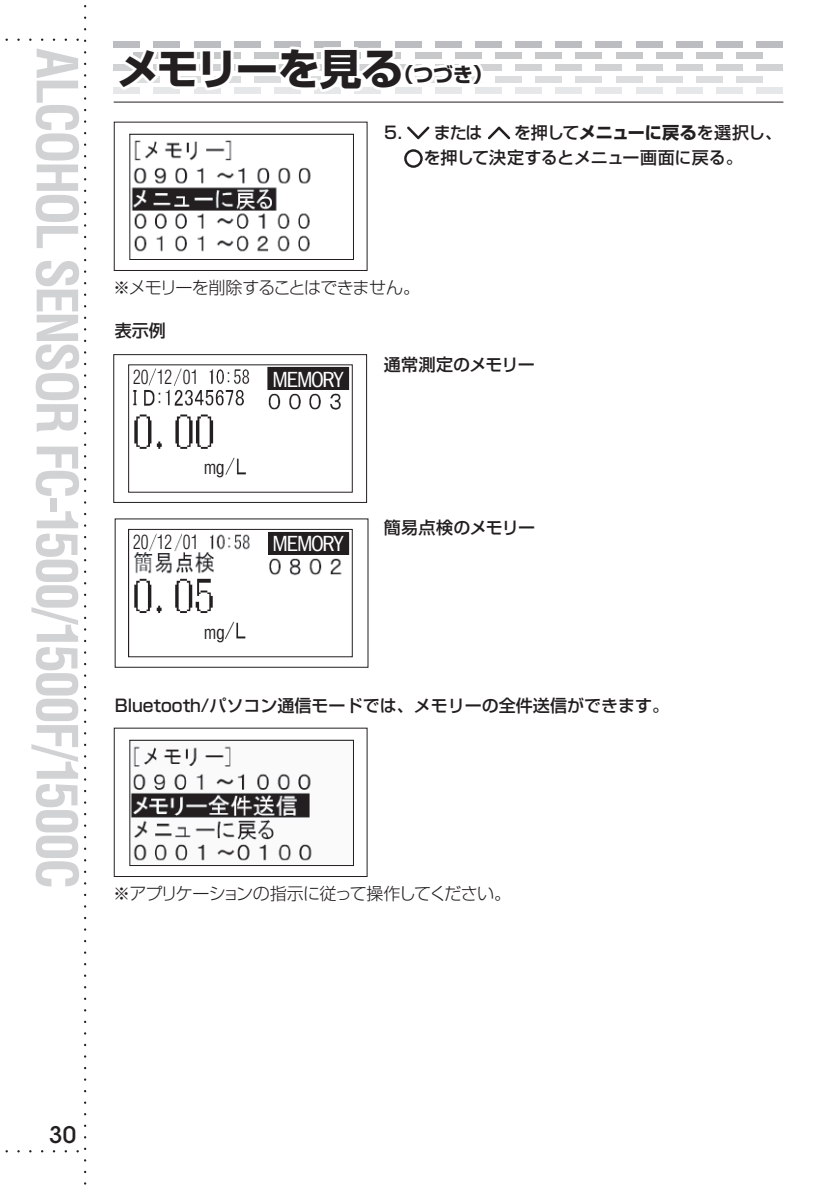
<style>
.page{position:relative;width:840px;height:1191px;background:#fff}
.page>*{position:absolute;margin:0;border:0;box-sizing:border-box;transform-origin:0 0}
.t1{font:700 condensed 55.2px "Helvetica LT Std";letter-spacing:-.05em;color:#d1d2d4}
.t2{font:700 42.6px "Shin Go Pro";letter-spacing:-.04em;color:#231f20}
.t3{font:condensed 22.6px "ITC Franklin Gothic Std";letter-spacing:-.075em;color:#fff}
.t4{font:500 22.6px "ITC Avant Garde Std";color:#231f20}
.t5{font:300 condensed 19.4px "Helvetica LT Std";color:#231f20;scale:.9 1}
.t6{font:condensed 18px "Helvetica LT Std";color:#231f20;scale:.9 1}
.t7{font:500 17px/25.6px "Shin Go Pro";color:#231f20}
.t8{font:300 17px "Shin Go Pro";letter-spacing:-.055em;color:#231f20}
.t9{font:500 17px "Shin Go Pro";letter-spacing:-.02em;color:#231f20}
.s1{font-size:19.8px}
.s2{font-weight:700}
</style>
<div class="page">
<svg style="left:5px;top:5px;width:81px;height:1180px"></svg>
<hr style="left:114px;top:102px;width:669px;height:1px;background:#231f20">
<div style="left:113px;top:41px;width:27px;height:6px;background:#bcbdc0"></div>
<div style="left:153px;top:41px;width:27px;height:6px;background:#bcbdc0"></div>
<div style="left:193px;top:41px;width:27px;height:6px;background:#bcbdc0"></div>
<div style="left:234px;top:41px;width:26px;height:6px;background:#bcbdc0"></div>
<div style="left:274px;top:41px;width:27px;height:6px;background:#bcbdc0"></div>
<div style="left:314px;top:41px;width:27px;height:6px;background:#bcbdc0"></div>
<div style="left:354px;top:41px;width:27px;height:6px;background:#bcbdc0"></div>
<div style="left:394px;top:41px;width:27px;height:6px;background:#bcbdc0"></div>
<div style="left:434px;top:41px;width:27px;height:6px;background:#bcbdc0"></div>
<div style="left:474px;top:41px;width:27px;height:6px;background:#bcbdc0"></div>
<div style="left:515px;top:41px;width:26px;height:6px;background:#bcbdc0"></div>
<div style="left:555px;top:41px;width:26px;height:6px;background:#bcbdc0"></div>
<div style="left:595px;top:41px;width:27px;height:6px;background:#bcbdc0"></div>
<div style="left:635px;top:41px;width:27px;height:6px;background:#bcbdc0"></div>
<div style="left:675px;top:41px;width:27px;height:6px;background:#bcbdc0"></div>
<div style="left:715px;top:41px;width:27px;height:6px;background:#bcbdc0"></div>
<div style="left:755px;top:41px;width:27px;height:6px;background:#bcbdc0"></div>
<div style="left:474px;top:64px;width:27px;height:7px;background:#d1d2d4"></div>
<div style="left:515px;top:64px;width:26px;height:7px;background:#d1d2d4"></div>
<div style="left:555px;top:64px;width:26px;height:7px;background:#d1d2d4"></div>
<div style="left:595px;top:64px;width:27px;height:7px;background:#d1d2d4"></div>
<div style="left:635px;top:64px;width:27px;height:7px;background:#d1d2d4"></div>
<div style="left:675px;top:64px;width:27px;height:7px;background:#d1d2d4"></div>
<div style="left:715px;top:64px;width:27px;height:7px;background:#d1d2d4"></div>
<div style="left:755px;top:64px;width:27px;height:7px;background:#d1d2d4"></div>
<div style="left:214px;top:52px;width:26px;height:7px;background:#c7c8ca"></div>
<div style="left:254px;top:52px;width:26px;height:7px;background:#c7c8ca"></div>
<div style="left:495px;top:52px;width:26px;height:7px;background:#c7c8ca"></div>
<div style="left:535px;top:52px;width:26px;height:7px;background:#c7c8ca"></div>
<div style="left:575px;top:52px;width:27px;height:7px;background:#c7c8ca"></div>
<div style="left:615px;top:52px;width:27px;height:7px;background:#c7c8ca"></div>
<div style="left:655px;top:52px;width:27px;height:7px;background:#c7c8ca"></div>
<div style="left:695px;top:52px;width:27px;height:7px;background:#c7c8ca"></div>
<div style="left:735px;top:52px;width:27px;height:7px;background:#c7c8ca"></div>
<div style="left:234px;top:88px;width:26px;height:6px;background:#e6e7e9"></div>
<div style="left:474px;top:88px;width:27px;height:6px;background:#e6e7e9"></div>
<div style="left:515px;top:88px;width:26px;height:6px;background:#e6e7e9"></div>
<div style="left:555px;top:88px;width:26px;height:6px;background:#e6e7e9"></div>
<div style="left:595px;top:88px;width:27px;height:6px;background:#e6e7e9"></div>
<div style="left:635px;top:88px;width:27px;height:6px;background:#e6e7e9"></div>
<div style="left:675px;top:88px;width:27px;height:6px;background:#e6e7e9"></div>
<div style="left:715px;top:88px;width:27px;height:6px;background:#e6e7e9"></div>
<div style="left:755px;top:88px;width:27px;height:6px;background:#e6e7e9"></div>
<div style="left:214px;top:76px;width:26px;height:7px;background:#dcdddf"></div>
<div style="left:254px;top:76px;width:26px;height:7px;background:#dcdddf"></div>
<div style="left:495px;top:76px;width:26px;height:7px;background:#dcdddf"></div>
<div style="left:535px;top:76px;width:26px;height:7px;background:#dcdddf"></div>
<div style="left:575px;top:76px;width:27px;height:7px;background:#dcdddf"></div>
<div style="left:615px;top:76px;width:27px;height:7px;background:#dcdddf"></div>
<div style="left:655px;top:76px;width:27px;height:7px;background:#dcdddf"></div>
<div style="left:695px;top:76px;width:27px;height:7px;background:#dcdddf"></div>
<div style="left:735px;top:76px;width:27px;height:7px;background:#dcdddf"></div>
<div style="left:114px;top:122px;width:253px;height:149px;border:1px solid #231f20"></div>
<img style="left:131px;top:140px;width:180px;height:112px">
<div style="left:129px;top:134px;width:224px;height:126px;border:1px solid #231f20"></div>
<div style="left:113px;top:354px;width:253px;height:149px;border:1px solid #231f20"></div>
<img style="left:133px;top:366px;width:217px;height:109px">
<svg style="left:133px;top:367px;width:67px;height:21px"></svg>
<div style="left:267px;top:367px;width:81px;height:23px;background:#231f20"></div>
<svg style="left:203px;top:459px;width:25px;height:16px"></svg>
<img style="left:131px;top:746px;width:181px;height:115px">
<div style="left:129px;top:740px;width:224px;height:125px;border:1px solid #231f20"></div>
<img style="left:133px;top:531px;width:217px;height:45px">
<div style="left:128px;top:529px;width:224px;height:128px;border:1px solid #231f20"></div>
<svg style="left:133px;top:532px;width:67px;height:19px"></svg>
<div style="left:267px;top:532px;width:81px;height:22px;background:#231f20"></div>
<img style="left:133px;top:575px;width:122px;height:64px">
<svg style="left:203px;top:624px;width:25px;height:15px"></svg>
<svg style="left:113px;top:43px;width:123px;height:51px"></svg>
<svg style="left:274px;top:43px;width:212px;height:51px"></svg>
<svg style="left:404px;top:149px;width:18px;height:19px"></svg>
<svg style="left:407px;top:126px;width:22px;height:13px"></svg>
<svg style="left:488px;top:127px;width:22px;height:12px"></svg>
<h1 class="t1" style="left:91px;top:48px;width:842px;rotate:90deg">ALCOHOL SENSOR FC-1500/1500F/1500C</h1>
<h2 class="t2" style="left:117px;top:35px;width:377px">メモリーを見る<span class="s1">（つづき）</span></h2>
<p class="t7" style="left:401px;top:117px;width:382px;text-indent:-17px">5． 　または　　を押して<span class="s2">メニューに戻る</span>を選択し、　 を押して決定するとメニュー画面に戻る。</p>
<p class="t8" style="left:113px;top:273px;width:308px">※メモリーを削除することはできません。</p>
<p class="t7" style="left:115px;top:315px;width:53px">表示例</p>
<p class="t9" style="left:383px;top:350px;width:152px">通常測定のメモリー</p>
<p class="t5" style="left:133px;top:365px;width:74px">20 12 01</p>
<h3 class="t3" style="left:272px;top:366px;width:72px">MEMORY</h3>
<p class="t6" style="left:203px;top:456px;width:25px">mg</p>
<p class="t5" style="left:133px;top:530px;width:74px">20 12 01</p>
<h3 class="t3" style="left:272px;top:531px;width:72px">MEMORY</h3>
<p class="t6" style="left:204px;top:621px;width:25px">mg</p>
<p class="t7" style="left:383px;top:513px;width:153px">簡易点検のメモリー</p>
<p class="t7" style="left:115px;top:690px;width:555px">Bluetooth/パソコン通信モードでは、メモリーの全件送信ができます。</p>
<p class="t8" style="left:113px;top:879px;width:399px">※アプリケーションの指示に従って操作してください。</p>
<h3 class="t4" style="left:49px;top:1120px;width:28px">30</h3>
</div>
